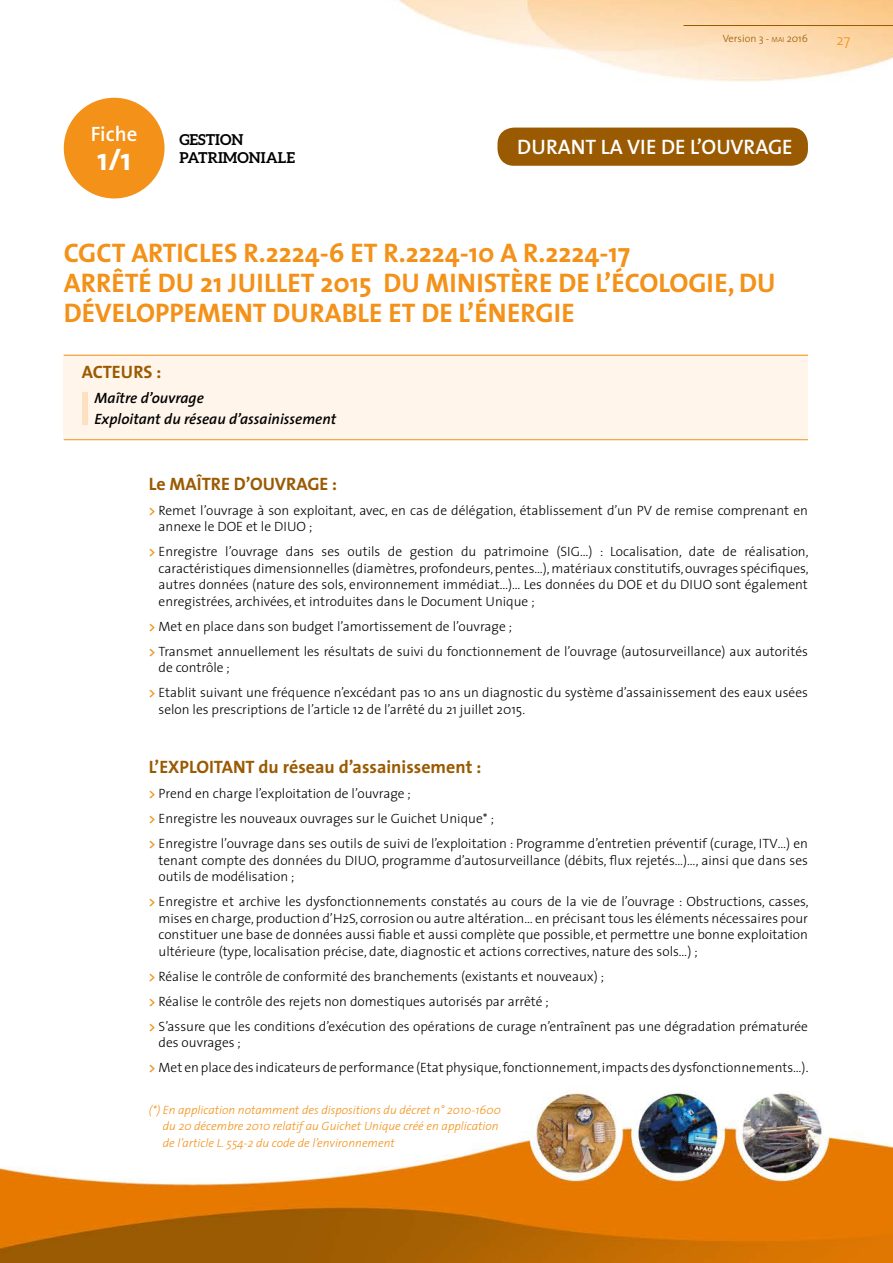
<style>
.page{position:relative;width:893px;height:1263px;background:#fff}
.page>*{position:absolute;margin:0;border:0;box-sizing:border-box;transform-origin:0 0}
.t1{font:700 31.35px "The Sans";color:#fff}
.t2{font:700 27px/30px "The Sans";color:#f39118}
.t3{font:600 21px "The Sans";color:#fff}
.t4{font:600 20.85px "The Sans";color:#fff}
.t5{font:700 18px "The Sans";color:#9a5a02}
.t6{font:italic 600 15px/20.7px "The Sans";color:#000}
.t7{font:700 15px/18px "Aleo";color:#000}
.t8{font:300 15px "The Sans";color:#f39118}
.t9{font:300 13.5px/16.5px "The Sans";color:#000}
.t10{font:italic 300 12px/16.5px "The Sans";color:#f39118}
.t11{font:300 10.5px "The Sans";color:#9a5a02}
.s1{font-size:7.35px}
.s2{font-weight:600;color:#f39118}
</style>
<div class="page">
<img style="left:0;top:0;width:893px;height:1263px">
<hr style="left:684px;top:25px;width:209px;height:1px;background:#9a5a02">
<div style="left:497px;top:128px;width:311px;height:38px;background:#9a5a02;border-radius:17px"></div>
<div style="left:64px;top:98px;width:101px;height:100px;background:#f39118;border-radius:50%"></div>
<div style="left:64px;top:355px;width:744px;height:85px;background:#fff5ea"></div>
<hr style="left:64px;top:355px;width:744px;height:1px;background:#f39118">
<hr style="left:64px;top:439px;width:744px;height:1px;background:#f39118">
<div style="left:82px;top:392px;width:6px;height:32px;background:#fde0c0"></div>
<h3 class="t4" style="left:91px;top:117px;width:48px">Fiche</h3>
<h1 class="t1" style="left:97px;top:133px;width:36px">1/1</h1>
<p class="t7" style="left:179px;top:130px;width:117px">GESTION<br>PATRIMONIALE</p>
<p class="t11" style="left:723px;top:29px;width:87px">Version 3 - <span class="s1">mai</span> 2016</p>
<p class="t8" style="left:836px;top:28px;width:16px">27</p>
<h3 class="t3" style="left:517px;top:130px;width:277px">DURANT LA VIE DE L’OUVRAGE</h3>
<h2 class="t2" style="left:64px;top:237px;width:713px">CGCT ARTICLES R.2224-6 ET R.2224-10 A R.2224-17<br>ARRÊTÉ DU 21 JUILLET 2015 DU MINISTÈRE DE L’ÉCOLOGIE, DU<br>DÉVELOPPEMENT DURABLE ET DE L’ÉNERGIE</h2>
<h3 class="t5" style="left:82px;top:357px;width:81px">ACTEURS :</h3>
<p class="t6" style="left:95px;top:387px;width:243px">Maître d’ouvrage<br>Exploitant du réseau d’assainissement</p>
<h3 class="t5" style="left:149px;top:468px;width:190px">Le MAÎTRE D’OUVRAGE :</h3>
<p class="t9" style="left:159px;top:501px;width:651px;text-indent:-10px"><span class="s2">&gt;</span> Remet l’ouvrage à son exploitant, avec, en cas de délégation, établissement d’un PV de remise comprenant en annexe le DOE et le DIUO ;</p>
<p class="t9" style="left:159px;top:543px;width:651px;text-align:justify;text-indent:-10px"><span class="s2">&gt;</span> Enregistre l’ouvrage dans ses outils de gestion du patrimoine (SIG…) : Localisation, date de réalisation, caractéristiques dimensionnelles (diamètres, profondeurs, pentes…), matériaux constitutifs, ouvrages spécifiques, autres données (nature des sols, environnement immédiat…)… Les données du DOE et du DIUO sont également enregistrées, archivées, et introduites dans le Document Unique ;</p>
<p class="t9" style="left:149px;top:613px;width:661px;line-height:25px"><span class="s2">&gt;</span> Met en place dans son budget l’amortissement de l’ouvrage ;<br><span class="s2">&gt;</span> Transmet annuellement les résultats de suivi du fonctionnement de l’ouvrage (autosurveillance) aux autorités</p>
<p class="t9" style="left:149px;top:655px;width:661px;line-height:25px;text-indent:10px">de contrôle ;<br><span class="s2">&gt;</span> Etablit suivant une fréquence n’excédant pas 10 ans un diagnostic du système d’assainissement des eaux usées</p>
<p class="t9" style="left:159px;top:700px;width:368px">selon les prescriptions de l’article 12 de l’arrêté du 21 juillet 2015.</p>
<h3 class="t5" style="left:149px;top:752px;width:334px">L’EXPLOITANT du réseau d’assainissement :</h3>
<p class="t9" style="left:149px;top:781px;width:661px;line-height:25px"><span class="s2">&gt;</span> Prend en charge l’exploitation de l’ouvrage ;<br><span class="s2">&gt;</span> Enregistre les nouveaux ouvrages sur le Guichet Unique* ;<br><span class="s2">&gt;</span> Enregistre l’ouvrage dans ses outils de suivi de l’exploitation : Programme d’entretien préventif (curage, ITV…) en</p>
<p class="t9" style="left:159px;top:851px;width:651px">tenant compte des données du DIUO, programme d’autosurveillance (débits, flux rejetés…)…, ainsi que dans ses outils de modélisation ;</p>
<p class="t9" style="left:159px;top:893px;width:651px;text-align:justify;text-indent:-10px"><span class="s2">&gt;</span> Enregistre et archive les dysfonctionnements constatés au cours de la vie de l’ouvrage : Obstructions, casses, mises en charge, production d’H2S, corrosion ou autre altération… en précisant tous les éléments nécessaires pour constituer une base de données aussi fiable et aussi complète que possible, et permettre une bonne exploitation ultérieure (type, localisation précise, date, diagnostic et actions correctives, nature des sols…) ;</p>
<p class="t9" style="left:149px;top:963px;width:661px;line-height:25px"><span class="s2">&gt;</span> Réalise le contrôle de conformité des branchements (existants et nouveaux) ;<br><span class="s2">&gt;</span> Réalise le contrôle des rejets non domestiques autorisés par arrêté ;<br><span class="s2">&gt;</span> S’assure que les conditions d’exécution des opérations de curage n’entraînent pas une dégradation prématurée</p>
<p class="t9" style="left:149px;top:1030px;width:661px;line-height:25px;text-indent:10px">des ouvrages ;<br><span class="s2">&gt;</span> Met en place des indicateurs de performance (Etat physique, fonctionnement, impacts des dysfonctionnements…).</p>
<p class="t10" style="left:163px;top:1101px;width:340px;text-indent:-14px">(*) En application notamment des dispositions du décret n° 2010-1600 du 20 décembre 2010 relatif au Guichet Unique créé en application de l’article L. 554-2 du code de l’environnement</p>
</div>
